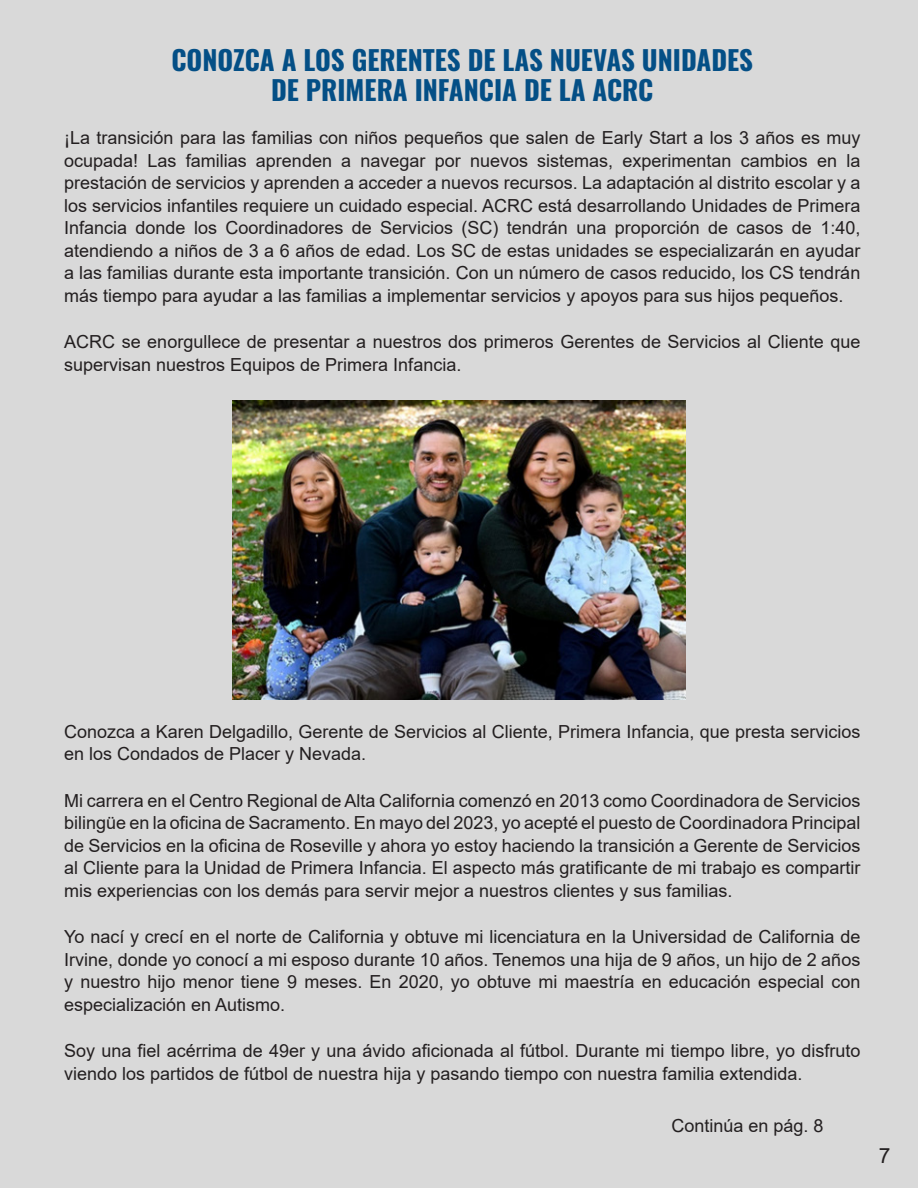
<style>
.page{position:relative;width:918px;height:1188px;background:#d9d9d9}
.page>*{position:absolute;margin:0;border:0;box-sizing:border-box;transform-origin:0 0}
.t1{font:700 27px/30px "Oswald";color:#044f86;text-align:center}
.t2{font:21px "Arial";color:#231f20}
.t3{font:18px/22.5px "Arial";color:#231f20;text-align:justify}
</style>
<div class="page">
<img style="left:232px;top:400px;width:454px;height:300px">
<p class="t1" style="left:171px;top:42px;width:583px">CONOZCA A LOS GERENTES DE LAS NUEVAS UNIDADES<br>DE PRIMERA INFANCIA DE LA ACRC</p>
<p class="t3" style="left:64px;top:126px;width:798px">¡La transición para las familias con niños pequeños que salen de Early Start a los 3 años es muy ocupada! Las familias aprenden a navegar por nuevos sistemas, experimentan cambios en la prestación de servicios y aprenden a acceder a nuevos recursos. La adaptación al distrito escolar y a los servicios infantiles requiere un cuidado especial. ACRC está desarrollando Unidades de Primera Infancia donde los Coordinadores de Servicios (SC) tendrán una proporción de casos de 1:40, atendiendo a niños de 3 a 6 años de edad. Los SC de estas unidades se especializarán en ayudar a las familias durante esta importante transición. Con un número de casos reducido, los CS tendrán más tiempo para ayudar a las familias a implementar servicios y apoyos para sus hijos pequeños.</p>
<p class="t3" style="left:64px;top:330px;width:798px">ACRC se enorgullece de presentar a nuestros dos primeros Gerentes de Servicios al Cliente que supervisan nuestros Equipos de Primera Infancia.</p>
<p class="t3" style="left:64px;top:720px;width:798px">Conozca a Karen Delgadillo, Gerente de Servicios al Cliente, Primera Infancia, que presta servicios en los Condados de Placer y Nevada.</p>
<p class="t3" style="left:64px;top:789px;width:798px">Mi carrera en el Centro Regional de Alta California comenzó en 2013 como Coordinadora de Servicios bilingüe en la oficina de Sacramento. En mayo del 2023, yo acepté el puesto de Coordinadora Principal de Servicios en la oficina de Roseville y ahora yo estoy haciendo la transición a Gerente de Servicios al Cliente para la Unidad de Primera Infancia. El aspecto más gratificante de mi trabajo es compartir mis experiencias con los demás para servir mejor a nuestros clientes y sus familias.</p>
<p class="t3" style="left:64px;top:925px;width:798px">Yo nací y crecí en el norte de California y obtuve mi licenciatura en la Universidad de California de Irvine, donde yo conocí a mi esposo durante 10 años. Tenemos una hija de 9 años, un hijo de 2 años y nuestro hijo menor tiene 9 meses. En 2020, yo obtuve mi maestría en educación especial con especialización en Autismo.</p>
<p class="t3" style="left:64px;top:1039px;width:798px">Soy una fiel acérrima de 49er y una ávido aficionada al fútbol. Durante mi tiempo libre, yo disfruto viendo los partidos de fútbol de nuestra hija y pasando tiempo con nuestra familia extendida.</p>
<p class="t3" style="left:671px;top:1114px;width:154px">Continúa en pág. 8</p>
<p class="t2" style="left:879px;top:1141px;width:13px">7</p>
</div>
